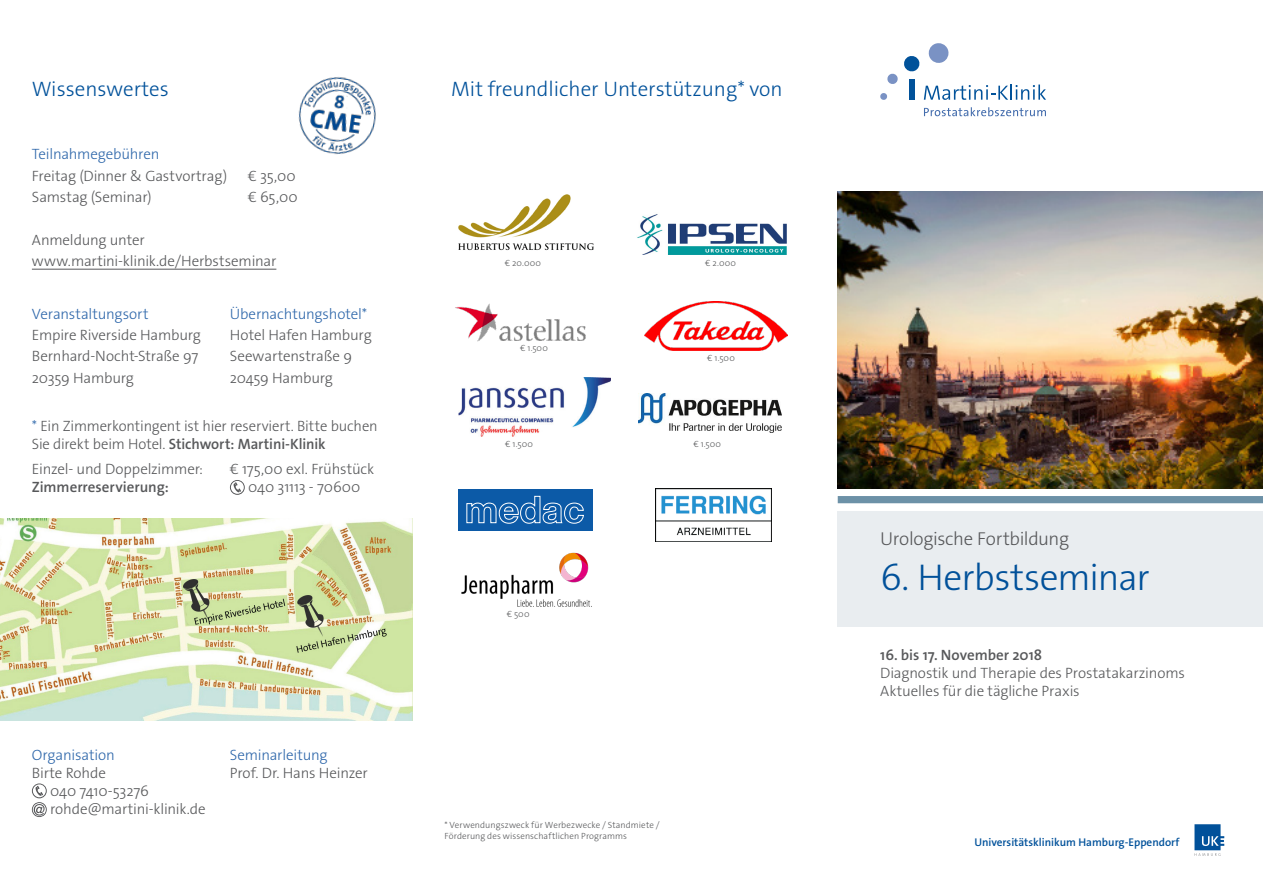
<style>
.page{position:relative;width:1263px;height:893px;background:#fff}
.page>*{position:absolute;margin:0;border:0;box-sizing:border-box;transform-origin:0 0}
._08_Überschrift_18pt{font:300 37.5px "The Sans Os F";letter-spacing:-.025em;color:#01519a}
._07_Überschrift_14_p{font:300 21px "The Sans Os F";color:#01519a}
._0XX_Dachzeile_Flyer{font:300 18.75px "The Sans Os F";letter-spacing:-.02em;color:#57585a}
.Fließtext_neu{font:300 15px/18px "The Sans Os F";letter-spacing:-.01em;color:#57585a}
._07_Überschrift_14_p-2{font:300 15px/21.3px "The Sans Os F";letter-spacing:-.01em;color:#57585a}
._0XX_Infotext_Flyer{font:300 15px "The Sans Os F";letter-spacing:-.01em;color:#57585a}
.Fließtext_neu-2{font:300 15px "The Sans Os F";letter-spacing:-.01em;color:#2e67aa}
._0XX_Infotext_Flyer-2{font:600 15px "The Sans Os F";color:#57585a}
.Fließtext_neu-3{font:600 15px "The Sans Os F";color:#57585a}
.t1{font:600 11.25px "The Sans Os F";color:#01519a}
.Fließtext_neu-4{font:300 9px/10.5px "The Sans Os F";letter-spacing:.01em;color:#57585a}
.s1{color:#2e67aa}
.s2{font-weight:600}
</style>
<div class="page">
<svg style="left:924px;top:107px;width:122px;height:9px"></svg>
<svg style="left:880px;top:43px;width:166px;height:57px"></svg>
<svg style="left:1194px;top:824px;width:30px;height:32px"></svg>
<img style="left:838px;top:191px;width:425px;height:298px">
<div style="left:838px;top:510px;width:425px;height:117px;background:#e9edf0"></div>
<hr style="left:32px;top:269px;width:244px;height:1px;background:#57585a">
<svg style="left:230px;top:480px;width:15px;height:15px"></svg>
<svg style="left:32px;top:783px;width:15px;height:34px"></svg>
<div style="left:838px;top:496px;width:425px;height:7px;background:#6c91a7"></div>
<img style="left:0;top:518px;width:412px;height:202px">
<div style="left:459px;top:489px;width:134px;height:41px;background:#0c5aa7"></div>
<svg style="left:466px;top:495px;width:118px;height:29px"></svg>
<img style="left:461px;top:553px;width:131px;height:54px">
<img style="left:459px;top:377px;width:151px;height:59px">
<img style="left:455px;top:303px;width:131px;height:39px">
<img style="left:637px;top:214px;width:150px;height:40px">
<img style="left:644px;top:302px;width:143px;height:49px">
<img style="left:639px;top:393px;width:143px;height:40px">
<img style="left:458px;top:194px;width:136px;height:57px">
<img style="left:656px;top:489px;width:115px;height:53px">
<img style="left:298px;top:77px;width:78px;height:77px">
<p class="_07_Überschrift_14_p" style="left:32px;top:75px;width:138px">Wissenswertes</p>
<p class="_07_Überschrift_14_p-2" style="left:32px;top:144px;width:197px"><span class="s1">Teilnahmegebühren<br></span>Freitag (Dinner &amp; Gastvortrag)</p>
<p class="_07_Überschrift_14_p-2" style="left:248px;top:165px;width:49px">€ 35,00</p>
<p class="_07_Überschrift_14_p-2" style="left:32px;top:186px;width:121px">Samstag (Seminar)</p>
<p class="_07_Überschrift_14_p-2" style="left:248px;top:186px;width:51px">€ 65,00</p>
<p class="Fließtext_neu" style="left:32px;top:229px;width:246px;line-height:21.3px">Anmeldung unter www.martini-klinik.de/Herbstseminar</p>
<p class="Fließtext_neu-2" style="left:32px;top:304px;width:118px">Veranstaltungsort</p>
<p class="Fließtext_neu-2" style="left:230px;top:304px;width:139px">Übernachtungshotel*</p>
<p class="Fließtext_neu" style="left:32px;top:326px;width:171px">Empire Riverside Hamburg</p>
<p class="Fließtext_neu" style="left:230px;top:326px;width:143px">Hotel Hafen Hamburg</p>
<p class="Fließtext_neu" style="left:32px;top:347px;width:168px">Bernhard-Nocht-Straße 97</p>
<p class="Fließtext_neu" style="left:230px;top:347px;width:124px">Seewartenstraße 9</p>
<p class="Fließtext_neu" style="left:32px;top:369px;width:104px">20359 Hamburg</p>
<p class="Fließtext_neu" style="left:230px;top:369px;width:105px">20459 Hamburg</p>
<p class="Fließtext_neu" style="left:32px;top:417px;width:347px"><span class="s1">*</span> Ein Zimmerkontingent ist hier reserviert. Bitte buchen<br>Sie direkt beim Hotel. <span class="s2">Stichwort: Martini-Klinik</span></p>
<p class="Fließtext_neu" style="left:32px;top:460px;width:173px">Einzel- und Doppelzimmer:</p>
<p class="Fließtext_neu" style="left:230px;top:460px;width:146px">€ 175,00 exl. Frühstück</p>
<p class="Fließtext_neu-3" style="left:32px;top:477px;width:138px">Zimmerreservierung:</p>
<p class="Fließtext_neu" style="left:248px;top:478px;width:114px">040 31113 - 70600</p>
<p class="Fließtext_neu-2" style="left:32px;top:745px;width:85px">Organisation</p>
<p class="Fließtext_neu-2" style="left:230px;top:745px;width:99px">Seminarleitung</p>
<p class="Fließtext_neu" style="left:32px;top:764px;width:76px">Birte Rohde</p>
<p class="Fließtext_neu" style="left:230px;top:764px;width:139px">Prof. Dr. Hans Heinzer</p>
<p class="Fließtext_neu" style="left:50px;top:782px;width:157px">040 7410-53276 rohde@martini-klinik.de</p>
<p class="_07_Überschrift_14_p" style="left:451px;top:75px;width:333px">Mit freundlicher Unterstützung* von</p>
<p class="Fließtext_neu-4" style="left:505px;top:258px;width:38px">€ 20.000</p>
<p class="Fließtext_neu-4" style="left:520px;top:343px;width:29px">€ 1.500</p>
<p class="Fließtext_neu-4" style="left:505px;top:438px;width:29px">€ 1.500</p>
<p class="Fließtext_neu-4" style="left:507px;top:608px;width:24px">€ 500</p>
<p class="Fließtext_neu-4" style="left:705px;top:258px;width:32px">€ 2.000</p>
<p class="Fließtext_neu-4" style="left:707px;top:353px;width:29px">€ 1.500</p>
<p class="Fließtext_neu-4" style="left:693px;top:438px;width:29px">€ 1.500</p>
<p class="Fließtext_neu-4" style="left:444px;top:820px;width:217px">* Verwendungszweck für Werbezwecke / Standmiete /<br>Förderung des wissenschaftlichen Programms</p>
<p class="_0XX_Dachzeile_Flyer" style="left:880px;top:527px;width:190px">Urologische Fortbildung</p>
<p class="_08_Überschrift_18pt" style="left:880px;top:554px;width:271px">6. Herbstseminar</p>
<p class="_0XX_Infotext_Flyer-2" style="left:880px;top:645px;width:163px">16. bis 17. November 2018</p>
<p class="_0XX_Infotext_Flyer" style="left:880px;top:663px;width:306px">Diagnostik und Therapie des Prostatakarzinoms</p>
<p class="_0XX_Infotext_Flyer" style="left:880px;top:681px;width:201px">Aktuelles für die tägliche Praxis</p>
<p class="t1" style="left:974px;top:835px;width:207px">Universitätsklinikum Hamburg-Eppendorf</p>
</div>
